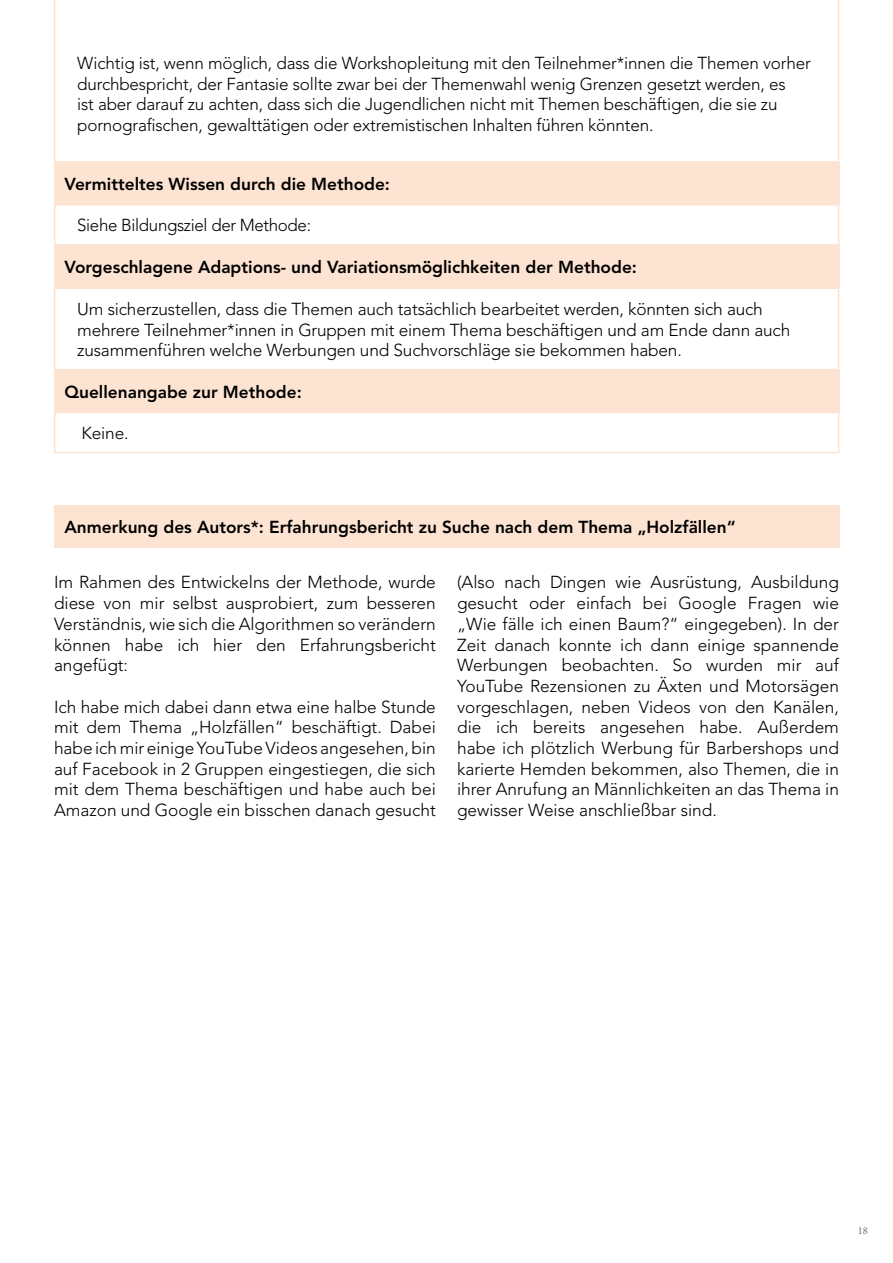
<style>
.page{position:relative;width:893px;height:1263px;background:#fff}
.page>*{position:absolute;margin:0;border:0;box-sizing:border-box;transform-origin:0 0}
.t1{font:300 17.25px/20.7px "Avenir LT Pro";letter-spacing:-.01em;color:#000;text-align:justify}
.t2{font:800 17.25px "Avenir LT Pro";color:#000}
.t3{font:10.5px "Minion Pro";color:#706f6f}
</style>
<div class="page">
<div style="left:54px;top:163px;width:785px;height:42px;background:#fde4d2"></div>
<div style="left:54px;top:204px;width:785px;height:42px;border:2px solid #fde4d2"></div>
<div style="left:54px;top:246px;width:785px;height:42px;background:#fde4d2"></div>
<div style="left:54px;top:287px;width:785px;height:83px;border:2px solid #fde4d2"></div>
<div style="left:54px;top:370px;width:785px;height:43px;background:#fde4d2"></div>
<div style="left:54px;top:412px;width:785px;height:41px;border:2px solid #fde4d2"></div>
<svg style="left:54px;top:0;width:785px;height:163px"></svg>
<div style="left:54px;top:506px;width:785px;height:42px;background:#fde4d2"></div>
<p class="t1" style="left:77px;top:53px;width:735px;text-align:left">Wichtig ist, wenn möglich, dass die Workshopleitung mit den Teilnehmer*innen die Themen vorher durchbespricht, der Fantasie sollte zwar bei der Themenwahl wenig Grenzen gesetzt werden, es<br>ist aber darauf zu achten, dass sich die Jugendlichen nicht mit Themen beschäftigen, die sie zu pornografischen, gewalttätigen oder extremistischen Inhalten führen könnten.</p>
<p class="t2" style="left:64px;top:174px;width:327px">Vermitteltes Wissen durch die Methode:</p>
<p class="t1" style="left:77px;top:215px;width:235px">Siehe Bildungsziel der Methode:</p>
<p class="t2" style="left:64px;top:257px;width:574px">Vorgeschlagene Adaptions- und Variationsmöglichkeiten der Methode:</p>
<p class="t1" style="left:77px;top:299px;width:715px;text-align:left">Um sicherzustellen, dass die Themen auch tatsächlich bearbeitet werden, könnten sich auch mehrere Teilnehmer*innen in Gruppen mit einem Thema beschäftigen und am Ende dann auch zusammenführen welche Werbungen und Suchvorschläge sie bekommen haben.</p>
<p class="t2" style="left:64px;top:382px;width:239px">Quellenangabe zur Methode:</p>
<p class="t1" style="left:82px;top:423px;width:49px">Keine.</p>
<p class="t2" style="left:64px;top:517px;width:673px">Anmerkung des Autors*: Erfahrungsbericht zu Suche nach dem Thema „Holzfällen“</p>
<p class="t1" style="left:54px;top:572px;width:383px">Im Rahmen des Entwickelns der Methode, wurde diese von mir selbst ausprobiert, zum besseren Verständnis, wie sich die Algorithmen so verändern können habe ich hier den Erfahrungsbericht angefügt:</p>
<p class="t1" style="left:54px;top:696px;width:383px">Ich habe mich dabei dann etwa eine halbe Stunde mit dem Thema „Holzfällen“ beschäftigt. Dabei habe ich mir einige YouTube Videos angesehen, bin auf Facebook in 2 Gruppen eingestiegen, die sich mit dem Thema beschäftigen und habe auch bei Amazon und Google ein bisschen danach gesucht</p>
<p class="t1" style="left:457px;top:572px;width:383px">(Also nach Dingen wie Ausrüstung, Ausbildung gesucht oder einfach bei Google Fragen wie „Wie fälle ich einen Baum?“ eingegeben). In der Zeit danach konnte ich dann einige spannende Werbungen beobachten. So wurden mir auf YouTube Rezensionen zu Äxten und Motorsägen vorgeschlagen, neben Videos von den Kanälen, die ich bereits angesehen habe. Außerdem habe ich plötzlich Werbung für Barbershops und karierte Hemden bekommen, also Themen, die in ihrer Anrufung an Männlichkeiten an das Thema in gewisser Weise anschließbar sind.</p>
<p class="t3" style="left:858px;top:1223px;width:12px">18</p>
</div>
